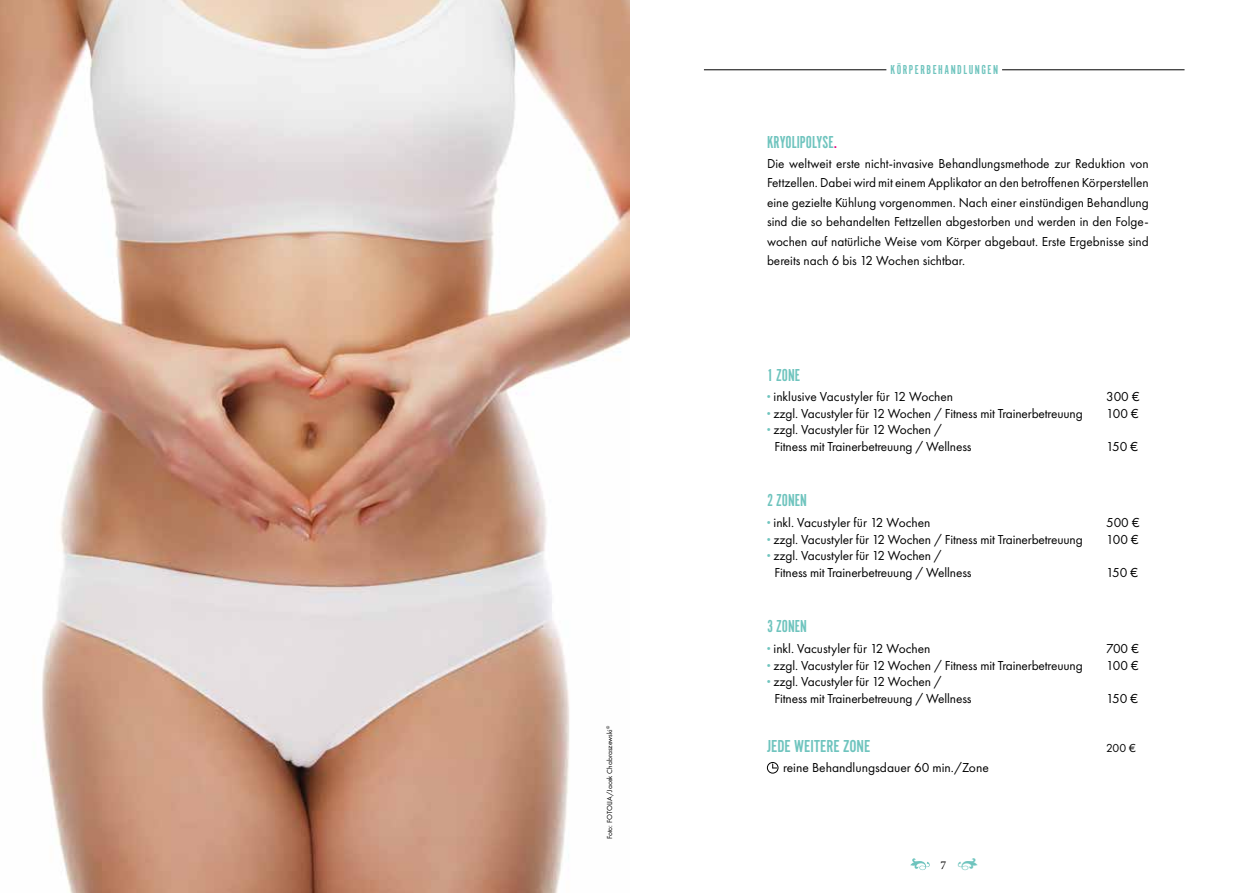
<style>
.page{position:relative;width:1259px;height:893px;background:#fff}
.page>*{position:absolute;margin:0;border:0;box-sizing:border-box;transform-origin:0 0}
.t1{font:18px "Alternate Got No 1 D";color:#6fc4be}
.t2{font:18px "Alternate Got No 2 D";color:#6fc4be}
.t3{font:13.5px/19.5px "Futura PT";letter-spacing:-.01em;color:#000}
.t4{font:13.5px "Alternate Got No 1 D";letter-spacing:.11em;color:#6fc4be}
.t5{font:12px "Futura PT";color:#000}
.t6{font:12px "Minion Pro";color:#000}
.t7{font:7.5px "Futura PT";color:#000}
.s1{color:#e6007d}
.s2{font-weight:800;color:#6fc4be}
</style>
<div class="page">
<svg style="left:910px;top:858px;width:19px;height:12px"></svg>
<hr style="left:1002px;top:69px;width:182px;height:1px;background:#000">
<hr style="left:704px;top:69px;width:182px;height:1px;background:#000">
<img style="left:0;top:0;width:629px;height:893px">
<div style="left:767px;top:762px;width:11px;height:11px;border:1px solid #000;border-radius:50%"></div>
<svg style="left:772px;top:764px;width:5px;height:5px"></svg>
<svg style="left:329px;top:858px;width:19px;height:12px"></svg>
<p class="t7" style="left:605px;top:839px;width:114px;rotate:-90deg">Foto: FOTOLIA/Jacek Chabraszewski<sup>©</sup></p>
<p class="t4" style="left:890px;top:63px;width:109px">KÖRPERBEHANDLUNGEN</p>
<h1 class="t1" style="left:767px;top:133px;width:72px">KRYOLIPOLYSE<span class="s1">.</span></h1>
<p class="t3" style="left:767px;top:153px;width:383px;text-align:justify">Die weltweit erste nicht-invasive Behandlungsmethode zur Reduktion von Fettzellen. Dabei wird mit einem Applikator an den betroffenen Körperstellen eine gezielte Kühlung vorgenommen. Nach einer einstündigen Behandlung sind die so behandelten Fettzellen abgestorben und werden in den Folge&shy;wochen auf natürliche Weise vom Körper abgebaut. Erste Ergebnisse sind bereits nach 6 bis 12 Wochen sichtbar.</p>
<h1 class="t1" style="left:767px;top:365px;width:35px">1 ZONE</h1>
<p class="t3" style="left:767px;top:387px;width:188px"><span class="s2">∙</span> inklusive Vacustyler für 12 Wochen</p>
<p class="t3" style="left:1106px;top:387px;width:35px">300 €</p>
<p class="t3" style="left:767px;top:403px;width:317px"><span class="s2">∙</span> zzgl. Vacustyler für 12 Wochen / Fitness mit Trainerbetreuung</p>
<p class="t3" style="left:1106px;top:403px;width:34px">100 €</p>
<p class="t3" style="left:774px;top:421px;width:199px;line-height:16.5px;text-indent:-7px"><span class="s2">∙</span> zzgl. Vacustyler für 12 Wochen /<br>Fitness mit Trainerbetreuung / Wellness</p>
<p class="t3" style="left:1106px;top:436px;width:34px">150 €</p>
<h1 class="t1" style="left:767px;top:491px;width:41px">2 ZONEN</h1>
<p class="t3" style="left:767px;top:513px;width:165px"><span class="s2">∙</span> inkl. Vacustyler für 12 Wochen</p>
<p class="t3" style="left:1106px;top:513px;width:35px">500 €</p>
<p class="t3" style="left:767px;top:529px;width:317px"><span class="s2">∙</span> zzgl. Vacustyler für 12 Wochen / Fitness mit Trainerbetreuung</p>
<p class="t3" style="left:1106px;top:529px;width:34px">100 €</p>
<p class="t3" style="left:774px;top:547px;width:199px;line-height:16.5px;text-indent:-8px"><span class="s2">∙</span> zzgl. Vacustyler für 12 Wochen /<br>Fitness mit Trainerbetreuung / Wellness</p>
<p class="t3" style="left:1106px;top:562px;width:34px">150 €</p>
<h1 class="t1" style="left:767px;top:617px;width:41px">3 ZONEN</h1>
<p class="t3" style="left:767px;top:639px;width:165px"><span class="s2">∙</span> inkl. Vacustyler für 12 Wochen</p>
<p class="t3" style="left:1106px;top:639px;width:34px">700 €</p>
<p class="t3" style="left:767px;top:655px;width:317px"><span class="s2">∙</span> zzgl. Vacustyler für 12 Wochen / Fitness mit Trainerbetreuung</p>
<p class="t3" style="left:1106px;top:655px;width:34px">100 €</p>
<p class="t3" style="left:774px;top:673px;width:199px;line-height:16.5px;text-indent:-8px"><span class="s2">∙</span> zzgl. Vacustyler für 12 Wochen /<br>Fitness mit Trainerbetreuung / Wellness</p>
<p class="t3" style="left:1106px;top:688px;width:34px">150 €</p>
<h1 class="t2" style="left:767px;top:736px;width:105px">JEDE WEITERE ZONE</h1>
<p class="t5" style="left:1106px;top:740px;width:31px">200 €</p>
<p class="t3" style="left:783px;top:758px;width:207px">reine Behandlungsdauer 60 min./Zone</p>
<p class="t6" style="left:940px;top:857px;width:7px">7</p>
</div>
